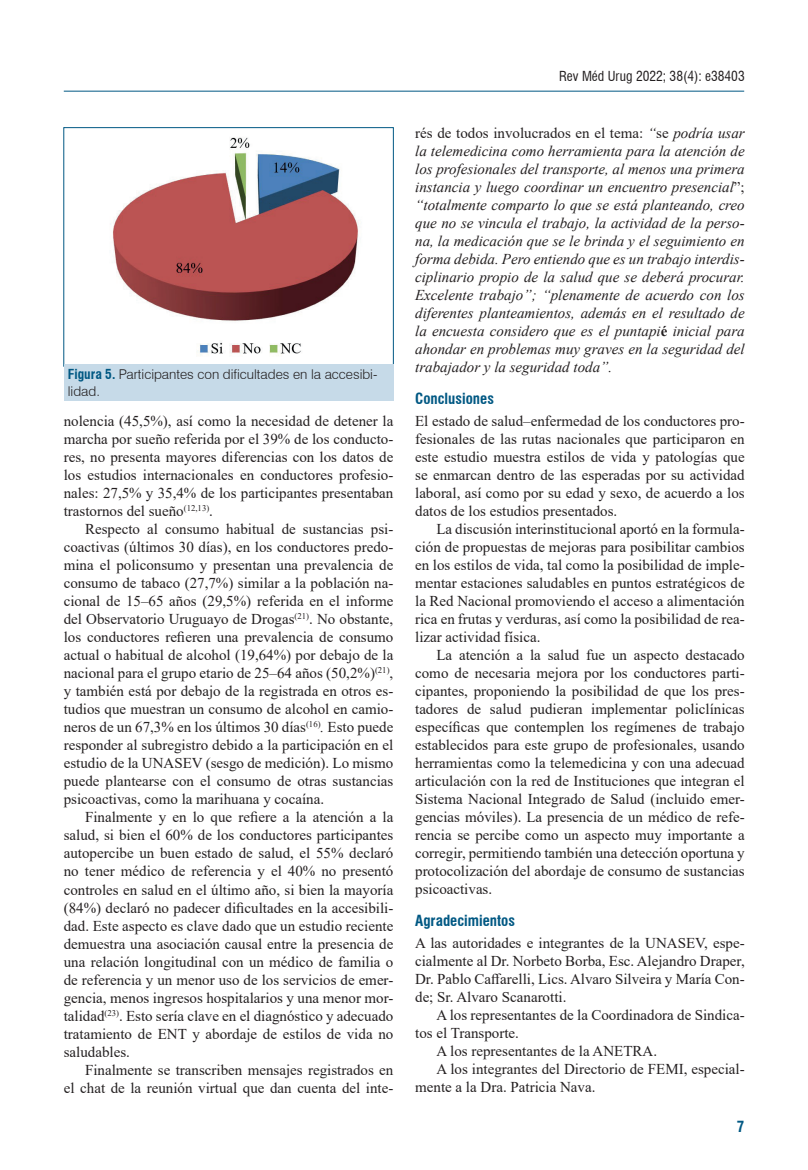
<style>
.page{position:relative;width:808px;height:1170px;background:#fff}
.page>*{position:absolute;margin:0;border:0;box-sizing:border-box;transform-origin:0 0}
.t1{font:15px/18px "Times New Roman";color:#231f20;text-align:justify}
.t2{font:italic 15px/18px "Times New Roman";color:#231f20;text-align:justify}
.t3{font:700 condensed 15px "Swiss 721 BT";color:#005883}
.t4{font:300 13.5px/17.5px "Swiss 721 BT";color:#231f20}
.t5{font:condensed 13.5px "Swiss 721 BT";color:#231f20}
.s1{font-weight:700;font-stretch:condensed;color:#005883}
.s2{font-style:italic}
.s3{font-style:normal}
.s4{font-weight:700;font-style:normal}
</style>
<div class="page">
<hr style="left:64px;top:91px;width:680px;height:1px;background:#005883">
<img style="left:113px;top:137px;width:246px;height:220px">
<div style="left:64px;top:127px;width:329px;height:239px;border:1px solid #005883"></div>
<div style="left:64px;top:364px;width:329px;height:36px;background:#c6dae8"></div>
<p class="t4" style="left:68px;top:365px;width:311px"><span class="s1">Figura 5.</span> Participantes con dificultades en la accesibi&shy;lidad.</p>
<p class="t1" style="left:64px;top:411px;width:331px">nolencia (45,5%), así como la necesidad de detener la marcha por sueño referida por el 39% de los conducto&shy;res, no presenta mayores diferencias con los datos de los estudios internacionales en conductores profesio&shy;nales: 27,5% y 35,4% de los participantes presentaban trastornos del sueño<sup>(12,13)</sup>.</p>
<p class="t1" style="left:64px;top:519px;width:331px;text-indent:21px">Respecto al consumo habitual de sustancias psi&shy;coactivas (últimos 30 días), en los conductores predo&shy;mina el policonsumo y presentan una prevalencia de consumo de tabaco (27,7%) similar a la población na&shy;cional de 15–65 años (29,5%) referida en el informe del Observatorio Uruguayo de Drogas<sup>(21)</sup>. No obstante, los conductores refieren una prevalencia de consumo actual o habitual de alcohol (19,64%) por debajo de la nacional para el grupo etario de 25–64 años (50,2%)<sup>(21)</sup>, y también está por debajo de la registrada en otros es&shy;tudios que muestran un consumo de alcohol en camio&shy;neros de un 67,3% en los últimos 30 días<sup>(16)</sup><span class="s2">.</span> Esto puede responder al subregistro debido a la participación en el estudio de la UNASEV (sesgo de medición). Lo mismo puede plantearse con el consumo de otras sustancias psicoactivas, como la marihuana y cocaína.</p>
<p class="t1" style="left:64px;top:807px;width:331px;text-indent:21px">Finalmente y en lo que refiere a la atención a la salud, si bien el 60% de los conductores participantes autopercibe un buen estado de salud, el 55% declaró no tener médico de referencia y el 40% no presentó controles en salud en el último año, si bien la mayoría (84%) declaró no padecer dificultades en la accesibili&shy;dad. Este aspecto es clave dado que un estudio reciente demuestra una asociación causal entre la presencia de una relación longitudinal con un médico de familia o de referencia y un menor uso de los servicios de emer&shy;gencia, menos ingresos hospitalarios y una menor mor&shy;talidad<sup>(23)</sup>. Esto sería clave en el diagnóstico y adecuado tratamiento de ENT y abordaje de estilos de vida no saludables.</p>
<p class="t1" style="left:64px;top:1059px;width:331px;text-align:right">Finalmente se transcriben mensajes registrados en<br>el chat de la reunión virtual que dan cuenta del inte-</p>
<p class="t5" style="left:559px;top:68px;width:187px">Rev Méd Urug 2022; 38(4): e38403</p>
<p class="t2" style="left:415px;top:124px;width:331px"><span class="s3">rés de todos involucrados en el tema:</span> “<span class="s3">se</span> podría usar la telemedicina como herramienta para la atención de los profesionales del transporte, al menos una primera instancia y luego coordinar un encuentro presencial<span class="s3">”; </span>“totalmente comparto lo que se está planteando, creo que no se vincula el trabajo, la actividad de la perso&shy;na, la medicación que se le brinda y el seguimiento en forma debida. Pero entiendo que es un trabajo interdis&shy;ciplinario propio de la salud que se deberá procurar.<br>Excelente trabajo”; “plenamente de acuerdo con los diferentes planteamientos, además en el resultado de la encuesta considero que es el puntapi<span class="s4">é</span> inicial para ahondar en problemas muy graves en la seguridad del trabajador y la seguridad toda”.</p>
<p class="t3" style="left:415px;top:389px;width:80px">Conclusiones</p>
<p class="t1" style="left:415px;top:411px;width:331px">El estado de salud–enfermedad de los conductores pro&shy;fesionales de las rutas nacionales que participaron en este estudio muestra estilos de vida y patologías que se enmarcan dentro de las esperadas por su actividad laboral, así como por su edad y sexo, de acuerdo a los datos de los estudios presentados.</p>
<p class="t1" style="left:415px;top:519px;width:331px;text-indent:21px">La discusión interinstitucional aportó en la formula&shy;ción de propuestas de mejoras para posibilitar cambios en los estilos de vida, tal como la posibilidad de imple&shy;mentar estaciones saludables en puntos estratégicos de la Red Nacional promoviendo el acceso a alimentación rica en frutas y verduras, así como la posibilidad de rea&shy;lizar actividad física.</p>
<p class="t1" style="left:415px;top:645px;width:331px;text-indent:21px">La atención a la salud fue un aspecto destacado como de necesaria mejora por los conductores parti&shy;cipantes, proponiendo la posibilidad de que los pres&shy;tadores de salud pudieran implementar policlínicas específicas que contemplen los regímenes de trabajo establecidos para este grupo de profesionales, usando herramientas como la telemedicina y con una adecuad articulación con la red de Instituciones que integran el Sistema Nacional Integrado de Salud (incluido emer&shy;gencias móviles). La presencia de un médico de refe&shy;rencia se percibe como un aspecto muy importante a corregir, permitiendo también una detección oportuna y protocolización del abordaje de consumo de sustancias psicoactivas.</p>
<p class="t3" style="left:415px;top:911px;width:101px">Agradecimientos</p>
<p class="t1" style="left:415px;top:933px;width:331px">A las autoridades e integrantes de la UNASEV, espe&shy;cialmente al Dr. Norbeto Borba, Esc. Alejandro Draper, Dr. Pablo Caffarelli, Lics. Alvaro Silveira y María Con&shy;de; Sr. Alvaro Scanarotti.</p>
<p class="t1" style="left:436px;top:1005px;width:310px">A los representantes de la Coordinadora de Sindica-</p>
<p class="t1" style="left:415px;top:1023px;width:105px">tos el Transporte.</p>
<p class="t1" style="left:436px;top:1041px;width:222px">A los representantes de la ANETRA.</p>
<p class="t1" style="left:436px;top:1059px;width:310px">A los integrantes del Directorio de FEMI, especial-</p>
<p class="t1" style="left:415px;top:1077px;width:182px">mente a la Dra. Patricia Nava.</p>
<p class="t3" style="left:737px;top:1116px;width:9px">7</p>
</div>
